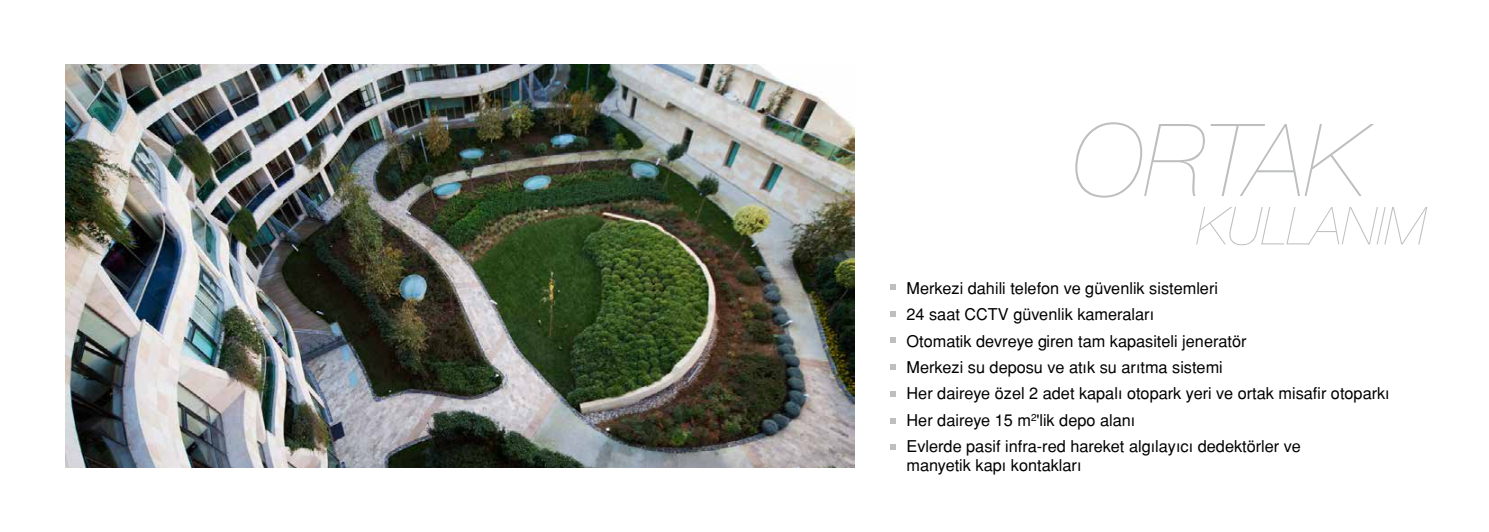
<style>
.page{position:relative;width:1489px;height:532px;background:#fff}
.page>*{position:absolute;margin:0;border:0;box-sizing:border-box;transform-origin:0 0}
.t1{font:italic 200 100.75px "Helvetica Neue";color:#bcbec0}
.t2{font:italic 200 52.38px "Helvetica Neue";color:#bcbec0}
.t3{font:16.25px/26.2px "Helvetica Normal Tr";color:#000}
</style>
<div class="page">
<img style="left:66px;top:64px;width:788px;height:403px">
<svg style="left:890px;top:284px;width:5px;height:6px"></svg>
<svg style="left:890px;top:337px;width:5px;height:6px"></svg>
<svg style="left:890px;top:311px;width:5px;height:5px"></svg>
<svg style="left:890px;top:364px;width:5px;height:5px"></svg>
<svg style="left:890px;top:391px;width:5px;height:5px"></svg>
<svg style="left:890px;top:444px;width:5px;height:5px"></svg>
<svg style="left:890px;top:418px;width:5px;height:5px"></svg>
<h1 class="t1" style="left:1071px;top:103px;width:294px">ORTAK</h1>
<h2 class="t2" style="left:1196px;top:196px;width:231px">KULLANIM</h2>
<p class="t3" style="left:906px;top:275px;width:485px">Merkezi dahili telefon ve güvenlik sistemleri<br>24 saat CCTV güvenlik kameraları<br>Otomatik devreye giren tam kapasiteli jeneratör<br>Merkezi su deposu ve atık su arıtma sistemi<br>Her daireye özel 2 adet kapalı otopark yeri ve ortak misafir otoparkı Her daireye 15 m<sup>2</sup>'lik depo alanı<br>Evlerde pasif infra-red hareket algılayıcı dedektörler ve</p>
<p class="t3" style="left:906px;top:451px;width:176px">manyetik kapı kontakları</p>
</div>
